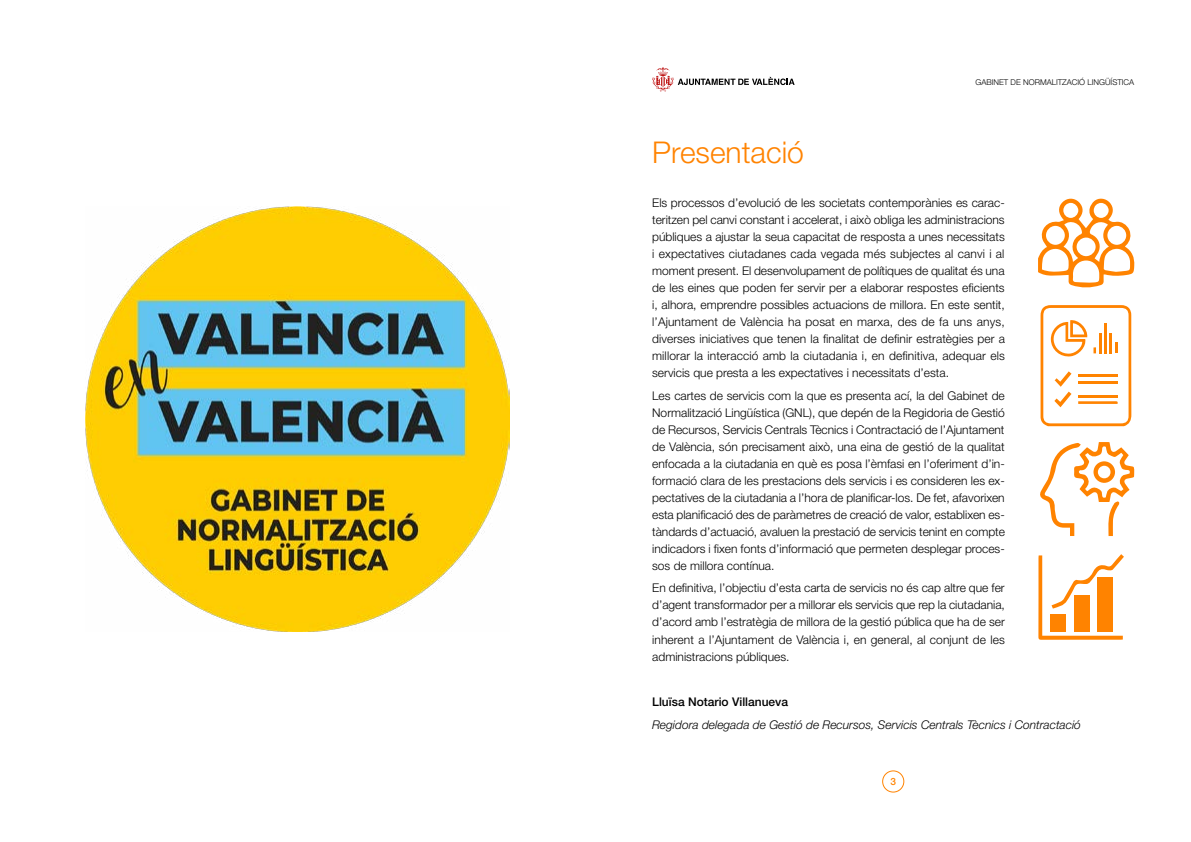
<style>
.page{position:relative;width:1191px;height:842px;background:#fff}
.page>*{position:absolute;margin:0;border:0;box-sizing:border-box;transform-origin:0 0}
.t1{font:300 30px "Helvetica Neue LT Pro";color:#ff8300}
.t2{font:300 12px/17px "Helvetica Neue LT Pro";color:#000;text-align:justify}
.t3{font:italic 300 12px "Helvetica Neue LT Pro";color:#000}
.t4{font:500 12px "Helvetica Neue LT Pro";color:#000}
.t5{font:500 10px "Helvetica Neue LT Pro";color:#ff8300}
.t6{font:300 8px "Helvetica Neue LT Pro";color:#000}
</style>
<div class="page">
<svg style="left:652px;top:67px;width:142px;height:25px"></svg>
<div style="left:882px;top:770px;width:22px;height:22px;border:1px solid #ff8300;border-radius:50%"></div>
<svg style="left:1038px;top:198px;width:96px;height:90px"></svg>
<svg style="left:1040px;top:305px;width:91px;height:121px"></svg>
<svg style="left:1040px;top:442px;width:94px;height:94px"></svg>
<svg style="left:1038px;top:554px;width:86px;height:86px"></svg>
<div style="left:1050px;top:614px;width:15px;height:18px;background:#ff8300"></div>
<img style="left:85px;top:207px;width:425px;height:424px">
<h1 class="t1" style="left:652px;top:134px;width:153px">Presentació</h1>
<p class="t6" style="left:975px;top:77px;width:160px">GABINET DE NORMALITZACIÓ LINGÜÍSTICA</p>
<p class="t2" style="left:652px;top:194px;width:354px">Els processos d’evolució de les societats contemporànies es carac&shy;teritzen pel canvi constant i accelerat, i això obliga les administracions públiques a ajustar la seua capacitat de resposta a unes necessitats i expectatives ciutadanes cada vegada més subjectes al canvi i al moment present. El desenvolupament de polítiques de qualitat és una de les eines que poden fer servir per a elaborar respostes eficients i, alhora, emprendre possibles actuacions de millora. En este sentit, l’Ajuntament de València ha posat en marxa, des de fa uns anys, diverses iniciatives que tenen la finalitat de definir estratègies per a millorar la interacció amb la ciutadania i, en definitiva, adequar els servicis que presta a les expectatives i necessitats d’esta.</p>
<p class="t2" style="left:652px;top:387px;width:354px">Les cartes de servicis com la que es presenta ací, la del Gabinet de Normalització Lingüística (GNL), que depén de la Regidoria de Gestió de Recursos, Servicis Centrals Tècnics i Contractació de l’Ajuntament de València, són precisament això, una eina de gestió de la qualitat enfocada a la ciutadania en què es posa l’èmfasi en l’oferiment d’in&shy;formació clara de les prestacions dels servicis i es consideren les ex&shy;pectatives de la ciutadania a l’hora de planificar-los. De fet, afavorixen esta planificació des de paràmetres de creació de valor, establixen es&shy;tàndards d’actuació, avaluen la prestació de servicis tenint en compte indicadors i fixen fonts d’informació que permeten desplegar proces&shy;sos de millora contínua.</p>
<p class="t2" style="left:652px;top:579px;width:354px">En definitiva, l’objectiu d’esta carta de servicis no és cap altre que fer d’agent transformador per a millorar els servicis que rep la ciutadania, d’acord amb l’estratègia de millora de la gestió pública que ha de ser inherent a l’Ajuntament de València i, en general, al conjunt de les administracions públiques.</p>
<p class="t4" style="left:652px;top:694px;width:137px">Lluïsa Notario Villanueva</p>
<p class="t3" style="left:652px;top:717px;width:430px">Regidora delegada de Gestió de Recursos, Servicis Centrals Tècnics i Contractació</p>
<p class="t5" style="left:890px;top:775px;width:7px">3</p>
</div>
